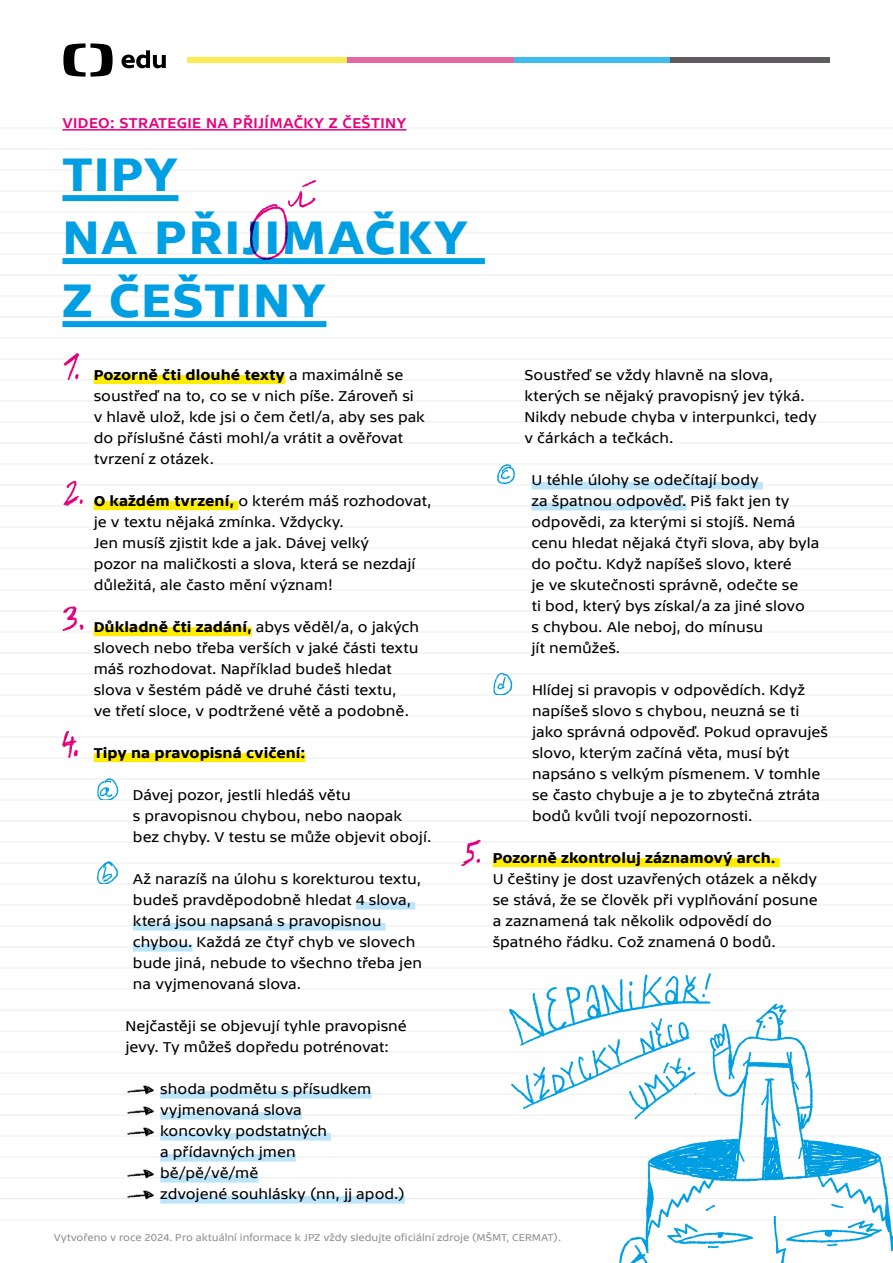
<style>
.page{position:relative;width:893px;height:1263px;background:#fff}
.page>*{position:absolute;margin:0;border:0;box-sizing:border-box;transform-origin:0 0}
.t1{font:700 49.5px/63px "TV Sans Screen";letter-spacing:.025em;color:#009fe3}
.t2{font:15px/21px "TV Sans Screen";color:#000}
.t3{font:700 15px "TV Sans Screen";color:#000}
.t4{font:15px "TV Sans Screen Med";letter-spacing:.025em;color:#e6007d}
.t5{font:10.5px "TV Sans Screen";color:#928f8f}
.s1{font-weight:700}
</style>
<div class="page">
<hr style="left:0;top:1219px;width:893px;height:1px;background:#eeedee">
<hr style="left:0;top:884px;width:893px;height:1px;background:#eeedee">
<hr style="left:0;top:1052px;width:893px;height:1px;background:#eeedee">
<hr style="left:0;top:716px;width:893px;height:1px;background:#eeedee">
<hr style="left:0;top:1136px;width:893px;height:1px;background:#eeedee">
<hr style="left:0;top:800px;width:893px;height:1px;background:#eeedee">
<hr style="left:0;top:968px;width:893px;height:1px;background:#eeedee">
<hr style="left:0;top:632px;width:893px;height:1px;background:#eeedee">
<hr style="left:0;top:1177px;width:893px;height:1px;background:#eeedee">
<hr style="left:0;top:842px;width:893px;height:1px;background:#eeedee">
<hr style="left:0;top:1010px;width:893px;height:1px;background:#eeedee">
<hr style="left:0;top:674px;width:893px;height:1px;background:#eeedee">
<hr style="left:0;top:1094px;width:893px;height:1px;background:#eeedee">
<hr style="left:0;top:758px;width:893px;height:1px;background:#eeedee">
<hr style="left:0;top:926px;width:893px;height:1px;background:#eeedee">
<hr style="left:0;top:590px;width:893px;height:1px;background:#eeedee">
<hr style="left:0;top:1198px;width:893px;height:1px;background:#eeedee">
<hr style="left:0;top:863px;width:893px;height:1px;background:#eeedee">
<hr style="left:0;top:1031px;width:893px;height:1px;background:#eeedee">
<hr style="left:0;top:695px;width:893px;height:1px;background:#eeedee">
<hr style="left:0;top:1115px;width:893px;height:1px;background:#eeedee">
<hr style="left:0;top:779px;width:893px;height:1px;background:#eeedee">
<hr style="left:0;top:947px;width:893px;height:1px;background:#eeedee">
<hr style="left:0;top:611px;width:893px;height:1px;background:#eeedee">
<hr style="left:0;top:1157px;width:893px;height:1px;background:#eeedee">
<hr style="left:0;top:821px;width:893px;height:1px;background:#eeedee">
<hr style="left:0;top:989px;width:893px;height:1px;background:#eeedee">
<hr style="left:0;top:653px;width:893px;height:1px;background:#eeedee">
<hr style="left:0;top:1073px;width:893px;height:1px;background:#eeedee">
<hr style="left:0;top:737px;width:893px;height:1px;background:#eeedee">
<hr style="left:0;top:905px;width:893px;height:1px;background:#eeedee">
<hr style="left:0;top:569px;width:893px;height:1px;background:#eeedee">
<hr style="left:0;top:128px;width:893px;height:1px;background:#eeedee">
<hr style="left:0;top:149px;width:893px;height:1px;background:#eeedee">
<hr style="left:0;top:191px;width:893px;height:1px;background:#eeedee">
<hr style="left:0;top:233px;width:893px;height:1px;background:#eeedee">
<hr style="left:0;top:275px;width:893px;height:1px;background:#eeedee">
<hr style="left:0;top:317px;width:893px;height:1px;background:#eeedee">
<hr style="left:0;top:359px;width:893px;height:1px;background:#eeedee">
<hr style="left:0;top:401px;width:893px;height:1px;background:#eeedee">
<hr style="left:0;top:443px;width:893px;height:1px;background:#eeedee">
<hr style="left:0;top:485px;width:893px;height:1px;background:#eeedee">
<hr style="left:0;top:527px;width:893px;height:1px;background:#eeedee">
<hr style="left:0;top:170px;width:893px;height:1px;background:#eeedee">
<hr style="left:0;top:212px;width:893px;height:1px;background:#eeedee">
<hr style="left:0;top:254px;width:893px;height:1px;background:#eeedee">
<hr style="left:0;top:296px;width:893px;height:1px;background:#eeedee">
<hr style="left:0;top:338px;width:893px;height:1px;background:#eeedee">
<hr style="left:0;top:380px;width:893px;height:1px;background:#eeedee">
<hr style="left:0;top:422px;width:893px;height:1px;background:#eeedee">
<hr style="left:0;top:464px;width:893px;height:1px;background:#eeedee">
<hr style="left:0;top:506px;width:893px;height:1px;background:#eeedee">
<hr style="left:0;top:548px;width:893px;height:1px;background:#eeedee">
<div style="left:514px;top:57px;width:156px;height:6px;background:#3dbdee"></div>
<div style="left:670px;top:57px;width:160px;height:6px;background:#5f5b5f"></div>
<div style="left:187px;top:57px;width:160px;height:6px;background:#faec53"></div>
<div style="left:347px;top:57px;width:167px;height:6px;background:#de69a5"></div>
<svg style="left:122px;top:50px;width:44px;height:18px"></svg>
<svg style="left:63px;top:43px;width:50px;height:34px"></svg>
<div style="left:62px;top:195px;width:116px;height:6px;background:#009fe3"></div>
<div style="left:62px;top:258px;width:423px;height:6px;background:#009fe3"></div>
<div style="left:62px;top:321px;width:264px;height:6px;background:#009fe3"></div>
<hr style="left:62px;top:129px;width:344px;height:2px;background:#e6007d">
<div style="left:94px;top:375px;width:191px;height:9px;background:#ffed00"></div>
<div style="left:94px;top:501px;width:144px;height:9px;background:#ffed00"></div>
<div style="left:94px;top:627px;width:158px;height:9px;background:#ffed00"></div>
<div style="left:94px;top:753px;width:211px;height:9px;background:#ffed00"></div>
<div style="left:356px;top:902px;width:59px;height:7px;background:#bce4fa"></div>
<div style="left:133px;top:923px;width:252px;height:7px;background:#bce4fa"></div>
<div style="left:133px;top:944px;width:59px;height:7px;background:#bce4fa"></div>
<div style="left:160px;top:1091px;width:211px;height:7px;background:#bce4fa"></div>
<div style="left:160px;top:1112px;width:142px;height:7px;background:#bce4fa"></div>
<div style="left:160px;top:1133px;width:171px;height:7px;background:#bce4fa"></div>
<div style="left:160px;top:1154px;width:136px;height:7px;background:#bce4fa"></div>
<div style="left:160px;top:1175px;width:99px;height:7px;background:#bce4fa"></div>
<div style="left:160px;top:1196px;width:245px;height:7px;background:#bce4fa"></div>
<img style="left:63px;top:353px;width:31px;height:27px">
<img style="left:63px;top:480px;width:31px;height:26px">
<img style="left:62px;top:606px;width:32px;height:26px">
<img style="left:62px;top:731px;width:32px;height:27px">
<img style="left:97px;top:778px;width:22px;height:22px">
<img style="left:97px;top:861px;width:22px;height:23px">
<img style="left:127px;top:1085px;width:27px;height:10px">
<img style="left:127px;top:1106px;width:27px;height:10px">
<img style="left:127px;top:1127px;width:27px;height:10px">
<img style="left:127px;top:1169px;width:27px;height:10px">
<img style="left:127px;top:1190px;width:27px;height:10px">
<div style="left:531px;top:482px;width:232px;height:7px;background:#bce4fa"></div>
<div style="left:531px;top:503px;width:155px;height:7px;background:#bce4fa"></div>
<div style="left:493px;top:858px;width:287px;height:9px;background:#ffed00"></div>
<img style="left:497px;top:464px;width:18px;height:21px">
<img style="left:493px;top:673px;width:20px;height:22px">
<img style="left:461px;top:840px;width:32px;height:26px">
<img style="left:247px;top:180px;width:209px;height:85px">
<img style="left:510px;top:973px;width:383px;height:290px">
<p class="t4" style="left:62px;top:114px;width:345px">VIDEO: STRATEGIE NA PŘIJÍMAČKY Z ČEŠTINY</p>
<h1 class="t1" style="left:62px;top:141px;width:408px">TIPY<br>NA PŘIJIMAČKY<br>Z ČEŠTINY</h1>
<p class="t2" style="left:94px;top:364px;width:333px"><span class="s1">Pozorně čti dlouhé texty</span> a maximálně se soustřeď na to, co se v nich píše. Zároveň si v hlavě ulož, kde jsi o čem četl/a, aby ses pak do příslušné části mohl/a vrátit a ověřovat tvrzení z otázek.</p>
<p class="t2" style="left:94px;top:490px;width:339px"><span class="s1">O každém tvrzení,</span> o kterém máš rozhodovat, je v textu nějaká zmínka. Vždycky.<br>Jen musíš zjistit kde a jak. Dávej velký<br>pozor na maličkosti a slova, která se nezdají důležitá, ale často mění význam!</p>
<p class="t2" style="left:94px;top:616px;width:327px"><span class="s1">Důkladně čti zadání,</span> abys věděl/a, o jakých slovech nebo třeba verších v jaké části textu máš rozhodovat. Například budeš hledat slova v šestém pádě ve druhé části textu,<br>ve třetí sloce, v podtržené větě a podobně.</p>
<p class="t3" style="left:94px;top:744px;width:213px">Tipy na pravopisná cvičení:</p>
<p class="t2" style="left:133px;top:784px;width:300px">Dávej pozor, jestli hledáš větu<br>s pravopisnou chybou, nebo naopak bez chyby. V testu se může objevit obojí.</p>
<p class="t2" style="left:133px;top:868px;width:291px">Až narazíš na úlohu s korekturou textu, budeš pravděpodobně hledat 4 slova, která jsou napsaná s pravopisnou chybou. Každá ze čtyř chyb ve slovech bude jiná, nebude to všechno třeba jen na vyjmenovaná slova.</p>
<p class="t2" style="left:125px;top:1015px;width:283px">Nejčastěji se objevují tyhle pravopisné jevy. Ty můžeš dopředu potrénovat:</p>
<p class="t2" style="left:160px;top:1078px;width:246px">shoda podmětu s přísudkem vyjmenovaná slova<br>koncovky podstatných<br>a přídavných jmen<br>bě/pě/vě/mě<br>zdvojené souhlásky (nn, jj apod.)</p>
<p class="t2" style="left:524px;top:364px;width:294px">Soustřeď se vždy hlavně na slova, kterých se nějaký pravopisný jev týká.<br>Nikdy nebude chyba v interpunkci, tedy v čárkách a tečkách.</p>
<p class="t2" style="left:531px;top:469px;width:290px">U téhle úlohy se odečítají body<br>za špatnou odpověď. Piš fakt jen ty odpovědi, za kterými si stojíš. Nemá cenu hledat nějaká čtyři slova, aby byla do počtu. Když napíšeš slovo, které<br>je ve skutečnosti správně, odečte se<br>ti bod, který bys získal/a za jiné slovo<br>s chybou. Ale neboj, do mínusu<br>jít nemůžeš.</p>
<p class="t2" style="left:532px;top:679px;width:298px">Hlídej si pravopis v odpovědích. Když napíšeš slovo s chybou, neuzná se ti jako správná odpověď. Pokud opravuješ slovo, kterým začíná věta, musí být napsáno s velkým písmenem. V tomhle se často chybuje a je to zbytečná ztráta bodů kvůli tvojí nepozornosti.</p>
<p class="t3" style="left:493px;top:849px;width:284px">Pozorně zkontroluj záznamový arch.</p>
<p class="t2" style="left:493px;top:868px;width:327px">U češtiny je dost uzavřených otázek a někdy se stává, že se člověk při vyplňování posune a zaznamená tak několik odpovědí do špatného řádku. Což znamená 0 bodů.</p>
<p class="t5" style="left:54px;top:1231px;width:509px">Vytvořeno v roce 2024. Pro aktuální informace k JPZ vždy sledujte oficiální zdroje (MŠMT, CERMAT).</p>
</div>
